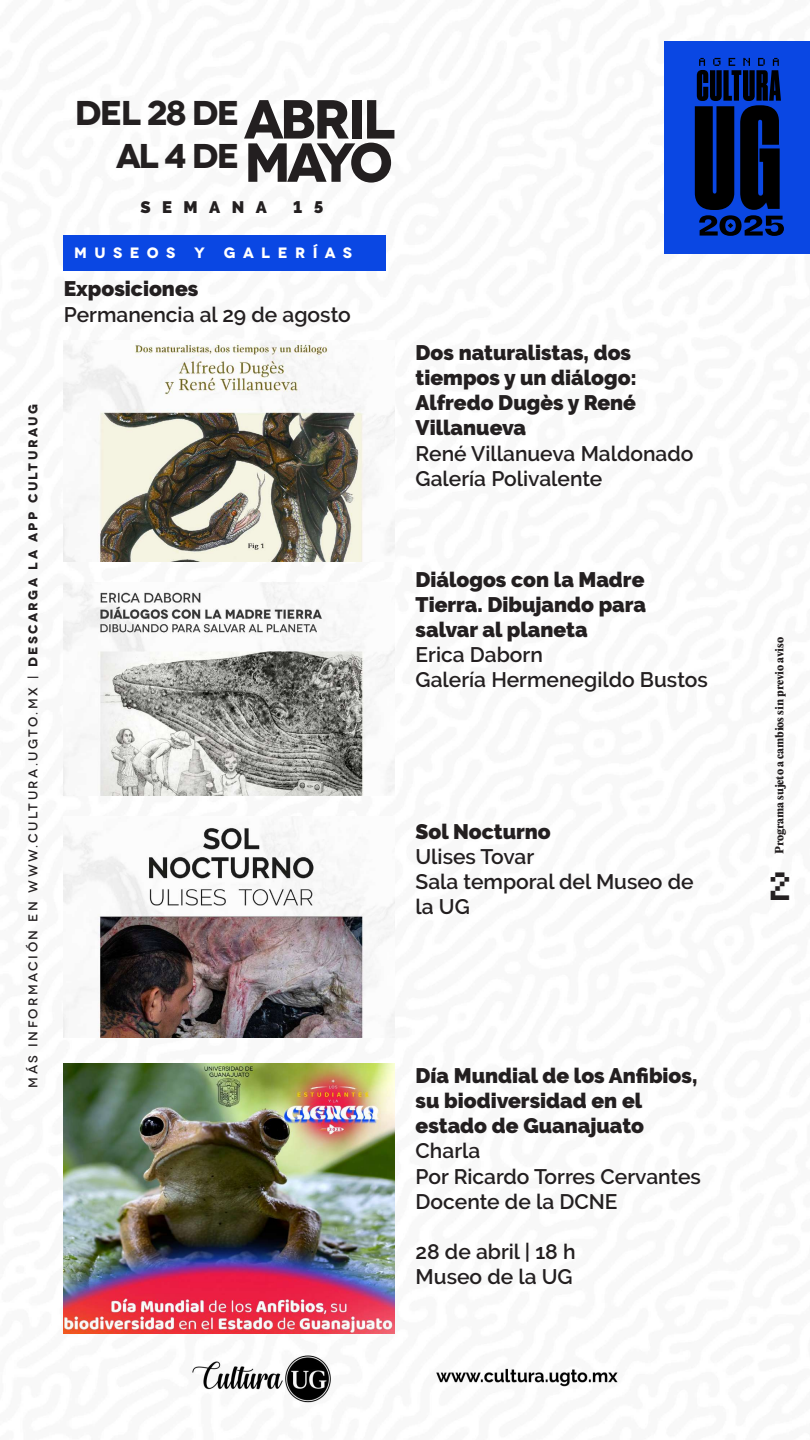
<style>
.page{position:relative;width:810px;height:1440px;background:#fff}
.page>*{position:absolute;margin:0;border:0;box-sizing:border-box;transform-origin:0 0}
.t1{font:700 54.9px/43.3px "Novecentowide";letter-spacing:-.07em;color:#231f20}
.t2{font:36.75px "Minecraft";color:#231f20}
.t3{font:700 34.35px/42.7px "Novecentowide";letter-spacing:-.06em;color:#231f20;text-align:right}
.t4{font:600 21px/25.2px "Raleway";color:#231f20}
.t5{font:900 21px/25.2px "Raleway";color:#231f20}
.t6{font:900 16.65px "Raleway";letter-spacing:.69em;color:#231f20}
.t7{font:700 15px "Novecentowide";letter-spacing:.5em;color:#fff}
.t8{font:500 12.75px "Novecentowide";letter-spacing:.19em;color:#231f20}
.t9{font:800 10.5px "PP Editorial New";letter-spacing:-.01em;color:#231f20}
.s1{font-weight:700}
</style>
<div class="page">
<img style="left:63px;top:235px;width:747px;height:1168px">
<div style="left:64px;top:235px;width:322px;height:36px;background:#0a47e3"></div>
<img style="left:64px;top:340px;width:330px;height:221px">
<img style="left:64px;top:583px;width:330px;height:212px">
<img style="left:64px;top:816px;width:330px;height:221px">
<img style="left:64px;top:1063px;width:330px;height:271px">
<div style="left:664px;top:41px;width:146px;height:212px;background:#0a47e3"></div>
<svg style="left:695px;top:58px;width:89px;height:178px"></svg>
<p class="t8" style="left:25px;top:1087px;width:685px;rotate:-90deg">Más información en www.cultura.ugto.mx | <span class="s1">DESCARGA LA APP CULTURAUG</span></p>
<h1 class="t1" style="left:244px;top:98px;width:153px">ABRIL<br>MAYO</h1>
<h3 class="t3" style="left:75px;top:92px;width:166px">DEL 28 DE<br>AL 4 DE</h3>
<p class="t6" style="left:140px;top:197px;width:128px">SEMANA</p>
<p class="t6" style="left:293px;top:197px;width:32px">1 5</p>
<p class="t7" style="left:74px;top:244px;width:103px">MUSEOS</p>
<p class="t7" style="left:194px;top:244px;width:159px">Y GALERÍAS</p>
<p class="t5" style="left:64px;top:276px;width:136px">Exposiciones</p>
<p class="t4" style="left:64px;top:302px;width:289px">Permanencia al 29 de agosto</p>
<p class="t5" style="left:416px;top:340px;width:223px">Dos naturalistas, dos tiempos y un diálogo:<br>Alfredo Dugès y René<br>Villanueva</p>
<p class="t4" style="left:416px;top:441px;width:279px">René Villanueva Maldonado<br>Galería Polivalente</p>
<p class="t5" style="left:416px;top:567px;width:232px;text-align:justify">Diálogos con la Madre Tierra. Dibujando para salvar al planeta</p>
<p class="t4" style="left:416px;top:642px;width:294px">Erica Daborn<br>Galería Hermenegildo Bustos</p>
<p class="t5" style="left:416px;top:819px;width:137px">Sol Nocturno</p>
<p class="t4" style="left:416px;top:844px;width:280px">Ulises Tovar<br>Sala temporal del Museo de la UG</p>
<p class="t5" style="left:416px;top:1063px;width:283px">Día Mundial de los Anfibios, su biodiversidad en el estado de Guanajuato</p>
<p class="t4" style="left:416px;top:1138px;width:287px">Charla<br>Por Ricardo Torres Cervantes<br>Docente de la DCNE</p>
<p class="t4" style="left:416px;top:1239px;width:162px">28 de abril | 18 h<br>Museo de la UG</p>
<p class="t9" style="left:772px;top:854px;width:219px;rotate:-90deg">Programa sujeto a cambios sin previo aviso</p>
<h2 class="t2" style="left:771px;top:873px;width:22px">2</h2>
</div>
